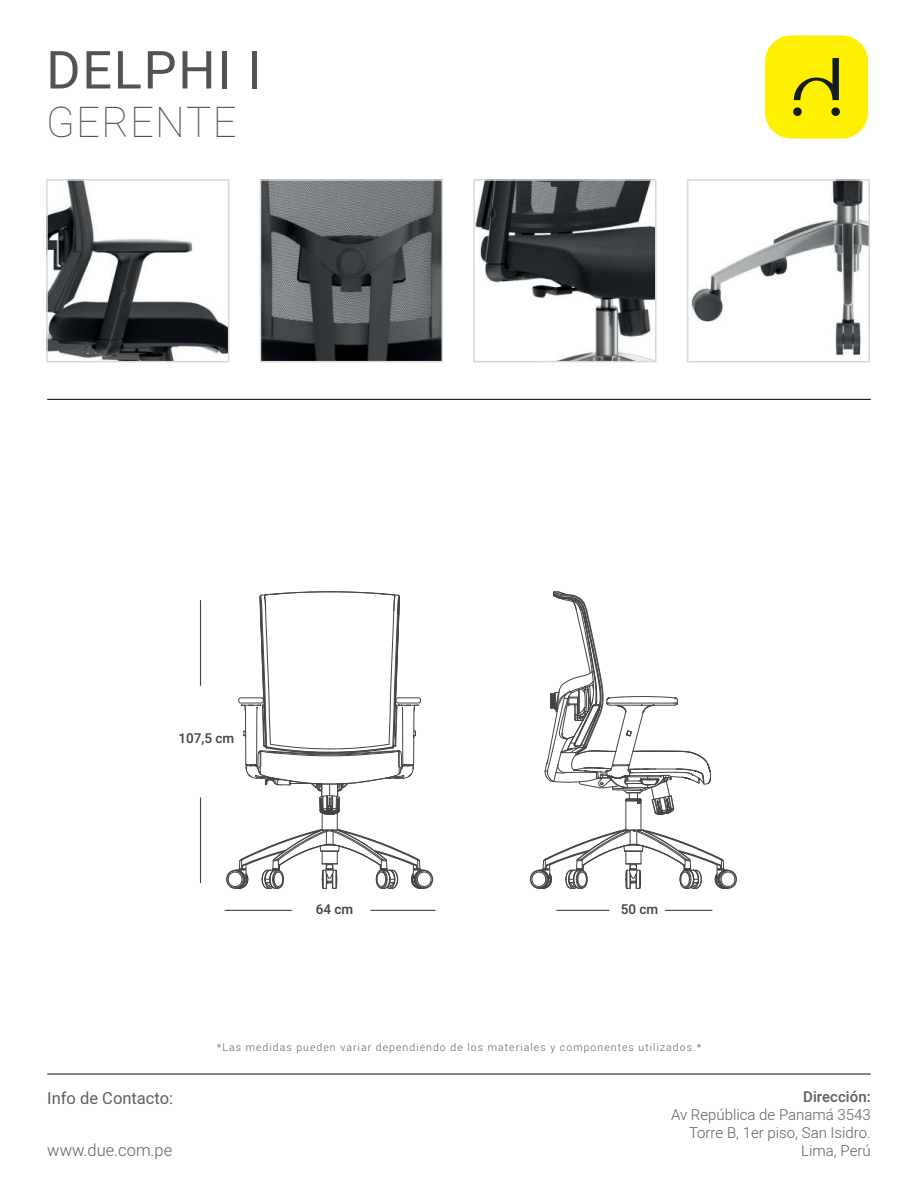
<style>
.page{position:relative;width:918px;height:1188px;background:#fff}
.page>*{position:absolute;margin:0;border:0;box-sizing:border-box;transform-origin:0 0}
.t1{font:52.5px "Heebo";letter-spacing:.03em;color:#515455}
.t2{font:100 42px "Heebo";letter-spacing:.03em;color:#515455}
.t3{font:16.5px "Heebo";color:#5d6162}
.t4{font:300 16.5px "Heebo";color:#5d6162}
.t5{font:300 15px/18px "Heebo";color:#5d6162;text-align:right}
.t6{font:500 15px "Heebo";color:#5d6162}
.t7{font:500 13.5px "Heebo";color:#414446}
.t8{font:300 10.5px "Heebo";letter-spacing:.1em;color:#5e6262}
</style>
<div class="page">
<hr style="left:47px;top:399px;width:824px;height:1px;background:#151c1e">
<hr style="left:47px;top:1073px;width:824px;height:2px;background:#5d6162">
<img style="left:49px;top:182px;width:177px;height:177px">
<div style="left:46px;top:179px;width:183px;height:183px;border:2px solid #d7d8d7"></div>
<img style="left:263px;top:182px;width:177px;height:177px">
<div style="left:260px;top:179px;width:183px;height:183px;border:2px solid #d7d8d7"></div>
<img style="left:476px;top:182px;width:178px;height:177px">
<div style="left:473px;top:179px;width:184px;height:183px;border:2px solid #d7d8d7"></div>
<img style="left:691px;top:182px;width:176px;height:176px">
<div style="left:687px;top:179px;width:183px;height:183px;border:2px solid #d7d8d7"></div>
<div style="left:765px;top:35px;width:103px;height:104px;background:#ffef00;border-radius:26px"></div>
<svg style="left:794px;top:58px;width:45px;height:42px"></svg>
<div style="left:793px;top:107px;width:9px;height:9px;background:#151c1e;border-radius:50%"></div>
<div style="left:831px;top:107px;width:9px;height:9px;background:#151c1e;border-radius:50%"></div>
<hr style="left:370px;top:910px;width:65px;height:1px;background:#414446">
<hr style="left:225px;top:910px;width:67px;height:1px;background:#414446">
<hr style="left:200px;top:600px;width:1px;height:86px;background:#414446">
<hr style="left:200px;top:797px;width:1px;height:86px;background:#414446">
<svg style="left:226px;top:398px;width:207px;height:677px"></svg>
<svg style="left:530px;top:591px;width:207px;height:320px"></svg>
<h1 class="t1" style="left:46px;top:34px;width:217px">DELPHI I</h1>
<h2 class="t2" style="left:46px;top:94px;width:192px">GERENTE</h2>
<p class="t7" style="left:178px;top:728px;width:57px">107,5 cm</p>
<p class="t7" style="left:316px;top:900px;width:39px">64 cm</p>
<p class="t7" style="left:621px;top:900px;width:39px">50 cm</p>
<h3 class="t3" style="left:47px;top:1086px;width:127px">Info de Contacto:</h3>
<h3 class="t4" style="left:47px;top:1138px;width:127px">www.due.com.pe</h3>
<p class="t8" style="left:217px;top:1040px;width:486px">*Las medidas pueden variar dependiendo de los materiales y componentes utilizados.*</p>
<h3 class="t6" style="left:803px;top:1087px;width:69px">Dirección:</h3>
<h3 class="t5" style="left:671px;top:1105px;width:201px">Av República de Panamá 3543<br>Torre B, 1er piso, San Isidro.<br>Lima, Perú</h3>
</div>
